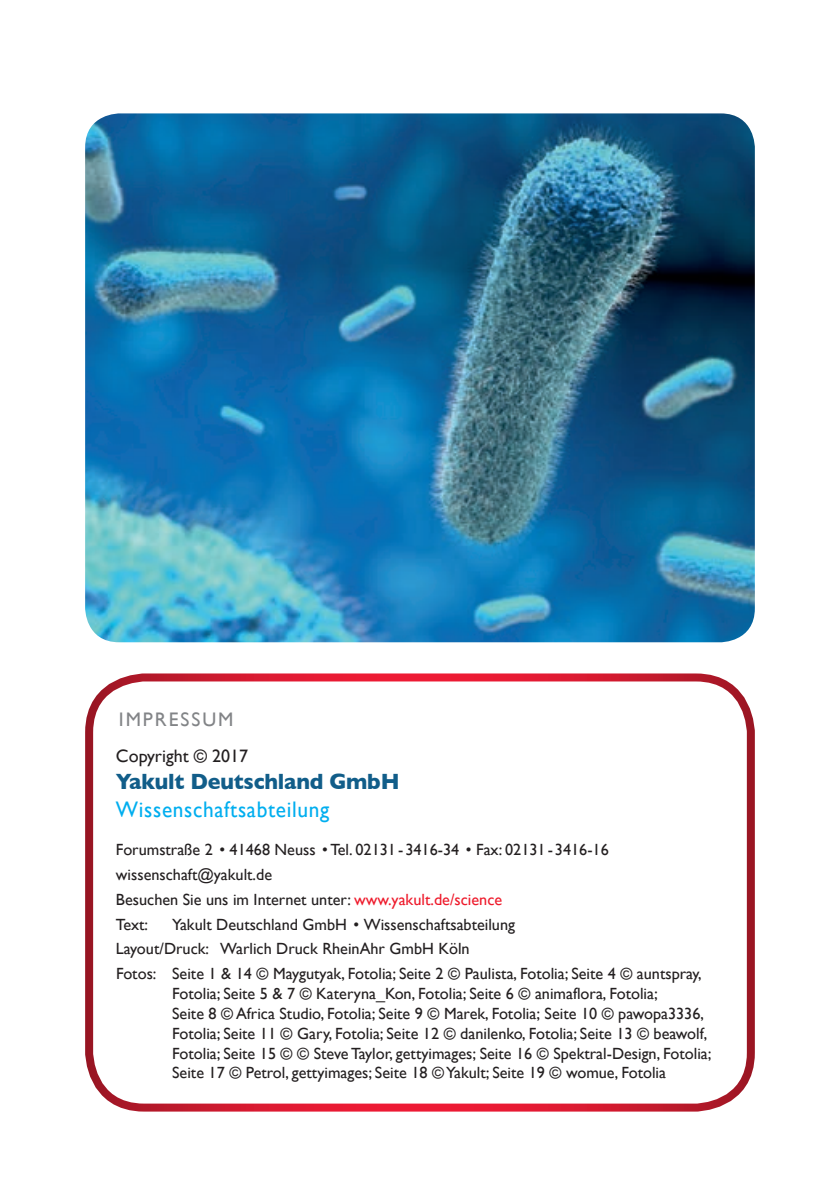
<style>
.page{position:relative;width:840px;height:1191px;background:#fff}
.page>*{position:absolute;margin:0;border:0;box-sizing:border-box;transform-origin:0 0}
.t1{font:22.4px "Gill Sans";letter-spacing:.03em;color:#00aeef;scale:.95 1}
.t2{font:700 22.4px "Gill Sans";letter-spacing:-.01em;color:#115d89;scale:.95 1}
.t3{font:19.6px "Gill Sans";letter-spacing:.1em;color:#828487}
.t4{font:18px "Gill Sans";color:#231f20}
.t5{font:16.2px/24.8px "Gill Sans";color:#231f20}
.s1{color:#ee1b2c}
</style>
<div class="page">
<div style="left:85px;top:673px;width:669px;height:438px;border:8px solid #fff;border-radius:55px"></div>
<img style="left:85px;top:113px;width:669px;height:529px">
<p class="t3" style="left:119px;top:708px;width:116px">IMPRESSUM</p>
<p class="t4" style="left:116px;top:746px;width:134px">Copyright © 2017</p>
<h1 class="t2" style="left:116px;top:764px;width:300px">Yakult Deutschland GmbH</h1>
<h1 class="t1" style="left:116px;top:795px;width:226px">Wissenschaftsabteilung</h1>
<p class="t5" style="left:116px;top:837px;width:494px">Forumstraße 2 • 41468 Neuss • Tel. 02131 - 3416-34 • Fax: 02131 - 3416-16 wissenschaft@yakult.de<br>Besuchen Sie uns im Internet unter: <span class="s1">www.yakult.de/science<br></span>Text:</p>
<p class="t5" style="left:116px;top:912px;width:587px;text-indent:56px">Yakult Deutschland GmbH • Wissenschaftsabteilung<br>Layout/Druck: Warlich Druck RheinAhr GmbH Köln<br>Fotos: Seite 1 &amp; 14 © Maygutyak, Fotolia; Seite 2 © Paulista, Fotolia; Seite 4 © auntspray,</p>
<p class="t5" style="left:172px;top:984px;width:540px;line-height:19.8px">Fotolia; Seite 5 &amp; 7 © Kateryna_Kon, Fotolia; Seite 6 © animaflora, Fotolia;<br>Seite 8 © Africa Studio, Fotolia; Seite 9 © Marek, Fotolia; Seite 10 © pawopa3336, Fotolia; Seite 11 © Gary, Fotolia; Seite 12 © danilenko, Fotolia; Seite 13 © beawolf, Fotolia; Seite 15 © © Steve Taylor, gettyimages; Seite 16 © Spektral-Design, Fotolia; Seite 17 © Petrol, gettyimages; Seite 18 © Yakult; Seite 19 © womue, Fotolia</p>
</div>
